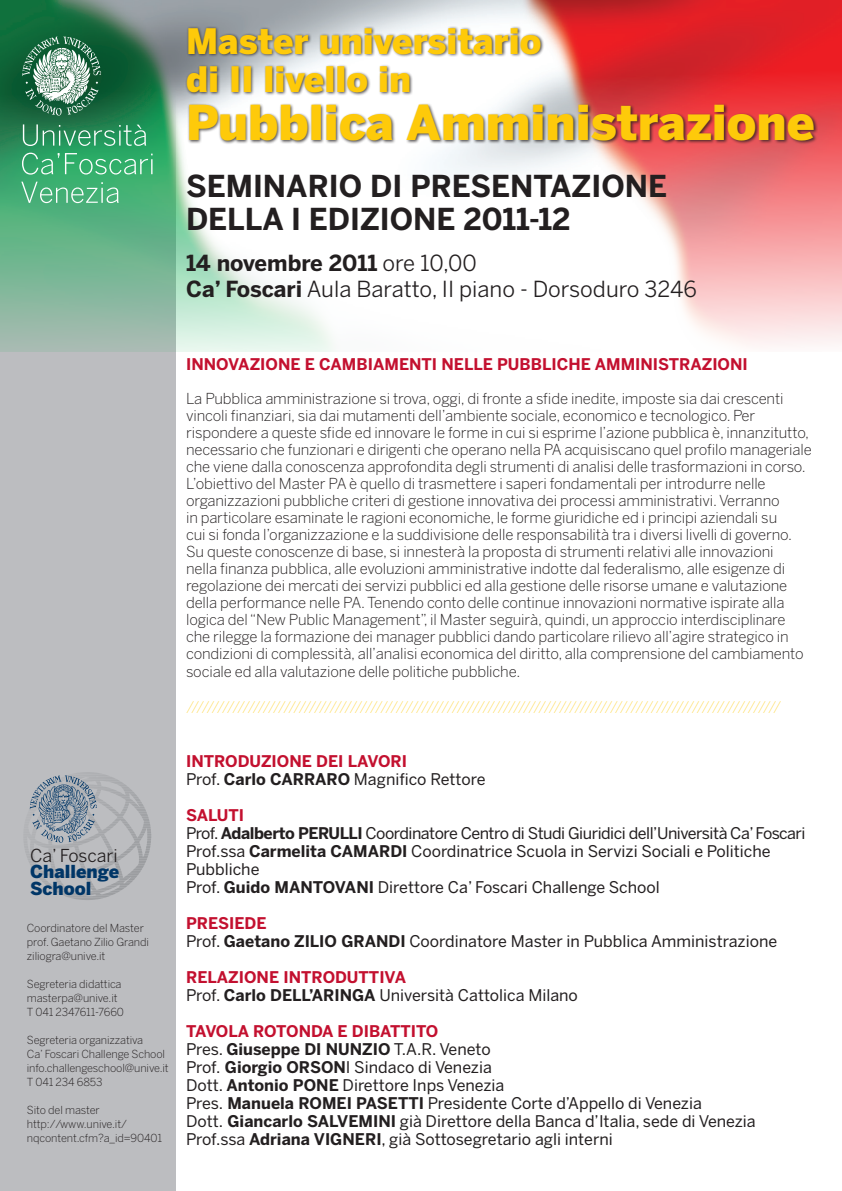
<style>
.page{position:relative;width:842px;height:1191px;background:#fff}
.page>*{position:absolute;margin:0;border:0;box-sizing:border-box;transform-origin:0 0}
.t1{font:900 47.7px "Benton Sans";color:#feca0a}
.t2{font:900 34.8px/38.3px "Benton Sans";color:#feca0a}
.t3{font:700 30px/33px "Benton Sans";color:#231f20}
.t4{font:22px/26.4px "Benton Sans";color:#231f20}
.t5{font:900 17.7px/16.4px "Benton Sans";color:#003667}
.t6{font:17.7px "Benton Sans";letter-spacing:-.005em;color:#231f20}
.t7{font:16px/18px "Benton Sans";color:#231f20}
.t8{font:700 16px/18px "Benton Sans";color:#c3102f}
.t9{font:100 16px "Benton Sans";color:#feca0a}
.t10{font:700 16px "Benton Sans";color:#231f20}
.t11{font:300 15px/17.1px "Benton Sans";letter-spacing:-.01em;color:#231f20}
.t12{font:300 11px/14px "Benton Sans";letter-spacing:-.01em;color:#231f20}
.s1{font-weight:700}
.s2{font-weight:400;color:#231f20}
.s3{color:#231f20}
.s4{font-weight:700;color:#c3102f}
.s5{font-weight:400}
</style>
<div class="page">
<div style="left:0;top:0;width:176px;height:1191px;background:#bcbdc0"></div>
<img style="left:0;top:0;width:842px;height:351px">
<div style="left:185px;top:26px;width:633px;height:118px;background:#231f20;opacity:.8"></div>
<img style="left:24px;top:772px;width:127px;height:128px">
<svg style="left:30px;top:775px;width:67px;height:67px"></svg>
<svg style="left:22px;top:37px;width:79px;height:79px;background:#5d9176"></svg>
<svg style="left:21px;top:182px;width:98px;height:21px;background:#61bc8b"></svg>
<svg style="left:22px;top:153px;width:131px;height:22px;background:#4fb87f"></svg>
<svg style="left:23px;top:124px;width:123px;height:22px;background:#469f72"></svg>
<h2 class="t2" style="left:186px;top:22px;width:357px">Master universitario di II livello in</h2>
<h1 class="t1" style="left:186px;top:94px;width:630px">Pubblica Amministrazione</h1>
<h3 class="t3" style="left:186px;top:169px;width:482px">SEMINARIO DI PRESENTAZIONE<br>DELLA I EDIZIONE 2011-12</h3>
<h3 class="t4" style="left:186px;top:249px;width:512px"><span class="s1">14 novembre 2011</span> ore 10,00<br><span class="s1">Ca’ Foscari</span> Aula Baratto, II piano - Dorsoduro 3246</h3>
<p class="t6" style="left:30px;top:845px;width:89px">Ca’ Foscari</p>
<p class="t5" style="left:30px;top:863px;width:91px">Challenge<br>School</p>
<p class="t12" style="left:27px;top:920px;width:123px">Coordinatore del Master prof. Gaetano Zilio Grandi ziliogra@unive.it</p>
<p class="t12" style="left:27px;top:976px;width:99px">Segreteria didattica masterpa@unive.it<br>T 041 2347611-7660</p>
<p class="t12" style="left:27px;top:1032px;width:143px">Segreteria organizzativa<br>Ca’ Foscari Challenge School info.challengeschool@unive.it<br>T 041 234 6853</p>
<p class="t12" style="left:27px;top:1102px;width:137px">Sito del master http://www.unive.it/ nqcontent.cfm?a_id=90401</p>
<p class="t8" style="left:186px;top:355px;width:563px">INNOVAZIONE E CAMBIAMENTI NELLE PUBBLICHE AMMINISTRAZIONI</p>
<p class="t11" style="left:186px;top:390px;width:627px">La Pubblica amministrazione si trova, oggi, di fronte a sfide inedite, imposte sia dai crescenti vincoli finanziari, sia dai mutamenti dell’ambiente sociale, economico e tecnologico. Per rispondere a queste sfide ed innovare le forme in cui si esprime l’azione pubblica è, innanzitutto, necessario che funzionari e dirigenti che operano nella PA acquisiscano quel profilo manageriale che viene dalla conoscenza approfondita degli strumenti di analisi delle trasformazioni in corso.<br>L’obiettivo del Master PA è quello di trasmettere i saperi fondamentali per introdurre nelle organizzazioni pubbliche criteri di gestione innovativa dei processi amministrativi. Verranno<br>in particolare esaminate le ragioni economiche, le forme giuridiche ed i principi aziendali su<br>cui si fonda l’organizzazione e la suddivisione delle responsabilità tra i diversi livelli di governo.<br>Su queste conoscenze di base, si innesterà la proposta di strumenti relativi alle innovazioni<br>nella finanza pubblica, alle evoluzioni amministrative indotte dal federalismo, alle esigenze di regolazione dei mercati dei servizi pubblici ed alla gestione delle risorse umane e valutazione della performance nelle PA. Tenendo conto delle continue innovazioni normative ispirate alla logica del “New Public Management”, il Master seguirà, quindi, un approccio interdisciplinare che rilegge la formazione dei manager pubblici dando particolare rilievo all’agire strategico in condizioni di complessità, all’analisi economica del diritto, alla comprensione del cambiamento sociale ed alla valutazione delle politiche pubbliche.</p>
<p class="t9" style="left:186px;top:698px;width:597px">////////////////////////////////////////////////////////////////////////////////////////////////////////////////////</p>
<p class="t8" style="left:186px;top:752px;width:301px">INTRODUZIONE DEI LAVORI<br><span class="s2">Prof.</span> <span class="s3">Carlo CARRARO</span> <span class="s2">Magnifico Rettore</span></p>
<p class="t7" style="left:186px;top:806px;width:621px"><span class="s4">SALUTI<br></span>Prof. <span class="s1">Adalberto PERULLI</span> Coordinatore Centro di Studi Giuridici dell’Università Ca’ Foscari Prof.ssa <span class="s1">Carmelita CAMARDI</span> Coordinatrice Scuola in Servizi Sociali e Politiche Pubbliche<br>Prof. <span class="s1">Guido MANTOVANI</span> Direttore Ca’ Foscari Challenge School</p>
<p class="t7" style="left:186px;top:914px;width:593px"><span class="s4">PRESIEDE<br></span>Prof. <span class="s1">Gaetano ZILIO GRANDI</span> Coordinatore Master in Pubblica Amministrazione</p>
<p class="t7" style="left:186px;top:968px;width:393px"><span class="s4">RELAZIONE INTRODUTTIVA<br></span>Prof. <span class="s1">Carlo DELL’ARINGA</span> Università Cattolica Milano</p>
<p class="t8" style="left:186px;top:1022px;width:188px">TAVOLA ROTONDA e Dibattito<br><span class="s2">Pres.</span> <span class="s3">Giuseppe Di Nunzio</span></p>
<p class="t7" style="left:186px;top:1040px;width:517px;text-indent:208px">T.A.R. Veneto<br>Prof. <span class="s1">Giorgio ORSON</span>I Sindaco di Venezia<br>Dott. <span class="s1">Antonio PONE</span> Direttore Inps Venezia<br>Pres. <span class="s1">Manuela ROMEI PASETTI</span> Presidente Corte d’Appello di Venezia Dott. <span class="s1">Giancarlo Salvemini</span></p>
<p class="t7" style="left:400px;top:1112px;width:357px">già Direttore della Banca d’Italia, sede di Venezia</p>
<p class="t10" style="left:186px;top:1130px;width:149px"><span class="s5">Prof.ssa</span> Adriana Vigneri</p>
<p class="t7" style="left:382px;top:1130px;width:233px">, già Sottosegretario agli interni</p>
</div>
